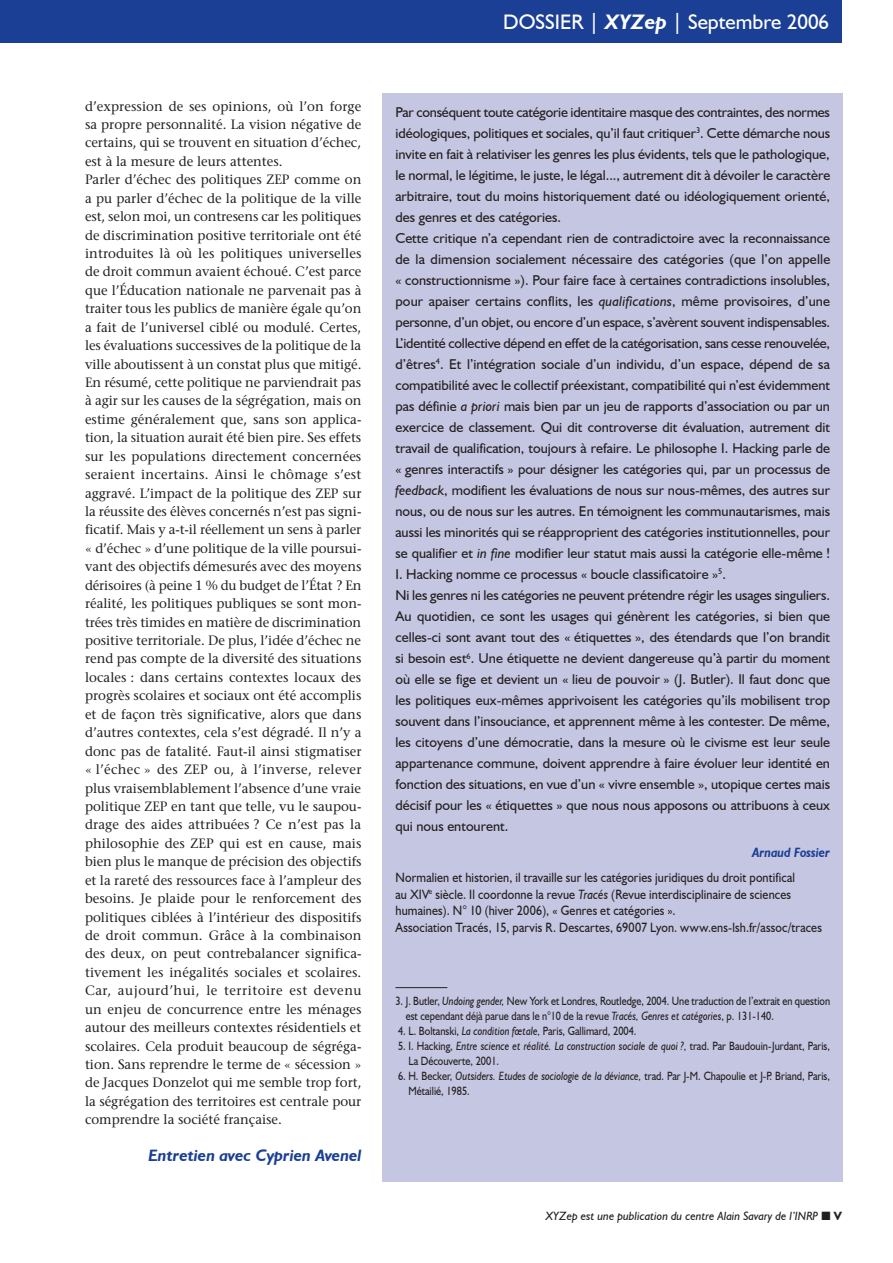
<style>
.page{position:relative;width:893px;height:1263px;background:#fff}
.page>*{position:absolute;margin:0;border:0;box-sizing:border-box;transform-origin:0 0}
.t1{font:21px "Humanist 521 BT";color:#fff}
.t2{font:italic 700 16.5px "Humanist 521 BT";color:#1b3f94}
.t3{font:14.25px/21px "Humanist 521 BT";color:#231f20}
.t4{font:13.5px/18.5px "Stone Serif";color:#231f20}
.t5{font:13.5px/16.5px "Humanist 521 BT";letter-spacing:.01em;color:#231f20;scale:.9 1}
.t6{font:italic 700 13.5px "Humanist 521 BT";color:#1b3f94;scale:.92 1}
.t7{font:12px/15px "Humanist 521 BT";color:#231f20;scale:.86 1}
.t8{font:12px/15px "Humanist 521 BT";color:#231f20;scale:.85 1}
.t9{font:italic 12px "Humanist 521 BT";color:#231f20}
.s1{font-weight:700;font-style:italic}
.s2{font-style:italic}
.s3{font-weight:700;font-style:normal}
</style>
<div class="page">
<div style="left:0;top:0;width:842px;height:43px;background:#1b3f94"></div>
<div style="left:383px;top:94px;width:460px;height:1088px;background:#c5c6e1"></div>
<hr style="left:395px;top:987px;width:52px;height:1px;background:#231f20">
<p class="t4" style="left:85px;top:97px;width:278px">d’expression de ses opinions, où l’on forge sa propre personnalité. La vision négative de certains, qui se trouvent en situation d’échec, est à la mesure de leurs attentes.<br>Parler d’échec des politiques ZEP comme on a pu parler d’échec de la politique de la ville est, selon moi, un contresens car les politiques de discrimination positive territoriale ont été introduites là où les politiques universelles de droit commun avaient échoué. C’est parce que l’Éducation nationale ne parvenait pas à traiter tous les publics de manière égale qu’on a fait de l’universel ciblé ou modulé. Certes, les évaluations successives de la politique de la ville aboutissent à un constat plus que mitigé.<br>En résumé, cette politique ne parviendrait pas à agir sur les causes de la ségrégation, mais on estime généralement que, sans son applica&shy;tion, la situation aurait été bien pire. Ses effets sur les populations directement concernées seraient incertains. Ainsi le chômage s’est aggravé. L’impact de la politique des ZEP sur la réussite des élèves concernés n’est pas signi&shy;ficatif. Mais y a-t-il réellement un sens à parler « d’échec » d’une politique de la ville poursui&shy;vant des objectifs démesurés avec des moyens dérisoires (à peine 1 % du budget de l’État ? En réalité, les politiques publiques se sont mon&shy;trées très timides en matière de discrimination positive territoriale. De plus, l’idée d’échec ne rend pas compte de la diversité des situations locales : dans certains contextes locaux des progrès scolaires et sociaux ont été accomplis et de façon très significative, alors que dans d’autres contextes, cela s’est dégradé. Il n’y a donc pas de fatalité. Faut-il ainsi stigmatiser « l’échec » des ZEP ou, à l’inverse, relever plus vraisemblablement l’absence d’une vraie politique ZEP en tant que telle, vu le saupou&shy;drage des aides attribuées ? Ce n’est pas la philosophie des ZEP qui est en cause, mais bien plus le manque de précision des objectifs et la rareté des ressources face à l’ampleur des besoins. Je plaide pour le renforcement des politiques ciblées à l’intérieur des dispositifs de droit commun. Grâce à la combinaison des deux, on peut contrebalancer significa&shy;tivement les inégalités sociales et scolaires.<br>Car, aujourd’hui, le territoire est devenu un enjeu de concurrence entre les ménages autour des meilleurs contextes résidentiels et scolaires. Cela produit beaucoup de ségréga&shy;tion. Sans reprendre le terme de « sécession » de Jacques Donzelot qui me semble trop fort, la ségrégation des territoires est centrale pour comprendre la société française.</p>
<p class="t2" style="left:149px;top:1145px;width:214px">Entretien avec Cyprien Avenel</p>
<h1 class="t1" style="left:503px;top:9px;width:328px">DOSSIER | <span class="s1">XYZep</span> | Septembre 2006</h1>
<p class="t3" style="left:395px;top:101px;width:436px">Par conséquent toute catégorie identitaire masque des contraintes, des normes idéologiques, politiques et sociales, qu’il faut critiquer<sup>3</sup>. Cette démarche nous invite en fait à relativiser les genres les plus évidents, tels que le pathologique, le normal, le légitime, le juste, le légal..., autrement dit à dévoiler le caractère arbitraire, tout du moins historiquement daté ou idéologiquement orienté, des genres et des catégories.<br>Cette critique n’a cependant rien de contradictoire avec la reconnaissance de la dimension socialement nécessaire des catégories (que l’on appelle « constructionnisme »). Pour faire face à certaines contradictions insolubles, pour apaiser certains conflits, les <span class="s2">qualifications</span>, même provisoires, d’une personne, d’un objet, ou encore d’un espace, s’avèrent souvent indispensables.<br>L’identité collective dépend en effet de la catégorisation, sans cesse renouvelée, d’êtres<sup>4</sup>. Et l’intégration sociale d’un individu, d’un espace, dépend de sa compatibilité avec le collectif préexistant, compatibilité qui n’est évidemment pas définie <span class="s2">a priori</span> mais bien par un jeu de rapports d’association ou par un exercice de classement. Qui dit controverse dit évaluation, autrement dit travail de qualification, toujours à refaire. Le philosophe I. Hacking parle de « genres interactifs » pour désigner les catégories qui, par un processus de <span class="s2">feedback</span>, modifient les évaluations de nous sur nous-mêmes, des autres sur nous, ou de nous sur les autres. En témoignent les communautarismes, mais aussi les minorités qui se réapproprient des catégories institutionnelles, pour se qualifier et <span class="s2">in fine</span> modifier leur statut mais aussi la catégorie elle-même !<br>I. Hacking nomme ce processus « boucle classificatoire »<sup>5</sup>.<br>Ni les genres ni les catégories ne peuvent prétendre régir les usages singuliers.<br>Au quotidien, ce sont les usages qui génèrent les catégories, si bien que celles-ci sont avant tout des « étiquettes », des étendards que l’on brandit si besoin est<sup>6</sup>. Une étiquette ne devient dangereuse qu’à partir du moment où elle se fige et devient un « lieu de pouvoir » (J. Butler). Il faut donc que les politiques eux-mêmes apprivoisent les catégories qu’ils mobilisent trop souvent dans l’insouciance, et apprennent même à les contester. De même, les citoyens d’une démocratie, dans la mesure où le civisme est leur seule appartenance commune, doivent apprendre à faire évoluer leur identité en fonction des situations, en vue d’un « vivre ensemble », utopique certes mais décisif pour les « étiquettes » que nous nous apposons ou attribuons à ceux qui nous entourent.</p>
<p class="t6" style="left:752px;top:844px;width:86px">Arnaud Fossier</p>
<p class="t5" style="left:395px;top:869px;width:475px">Normalien et historien, il travaille sur les catégories juridiques du droit pontifical<br>au XIV<sup>e</sup> siècle. Il coordonne la revue <span class="s2">Tracés</span> (Revue interdisciplinaire de sciences humaines). N° 10 (hiver 2006), « Genres et catégories ».<br>Association Tracés, 15, parvis R. Descartes, 69007 Lyon. www.ens-lsh.fr/assoc/traces</p>
<p class="t8" style="left:406px;top:993px;width:501px;text-indent:-10px">3. J. Butler, <span class="s2">Undoing gender,</span> New York et Londres, Routledge, 2004. Une traduction de l’extrait en question est cependant déjà parue dans le n°10 de la revue <span class="s2">Tracés, Genres et catégories</span>, p. 131-140.</p>
<p class="t7" style="left:398px;top:1023px;width:279px">4. L. Boltanski, <span class="s2">La condition fœtale,</span> Paris, Gallimard, 2004.</p>
<p class="t7" style="left:408px;top:1038px;width:492px;text-indent:-10px">5. I. Hacking, <span class="s2">Entre science et réalité. La construction sociale de quoi ?,</span> trad. Par Baudouin-Jurdant, Paris,<br>La Découverte, 2001.</p>
<p class="t7" style="left:408px;top:1068px;width:492px;text-indent:-10px">6. H. Becker, <span class="s2">Outsiders. Etudes de sociologie de la déviance,</span> trad. Par J-M. Chapoulie et J-P. Briand, Paris,<br>Métailié, 1985.</p>
<p class="t9" style="left:546px;top:1209px;width:298px">XYZep est une publication du centre Alain Savary de l’INRP ■ <span class="s3">V</span></p>
</div>
